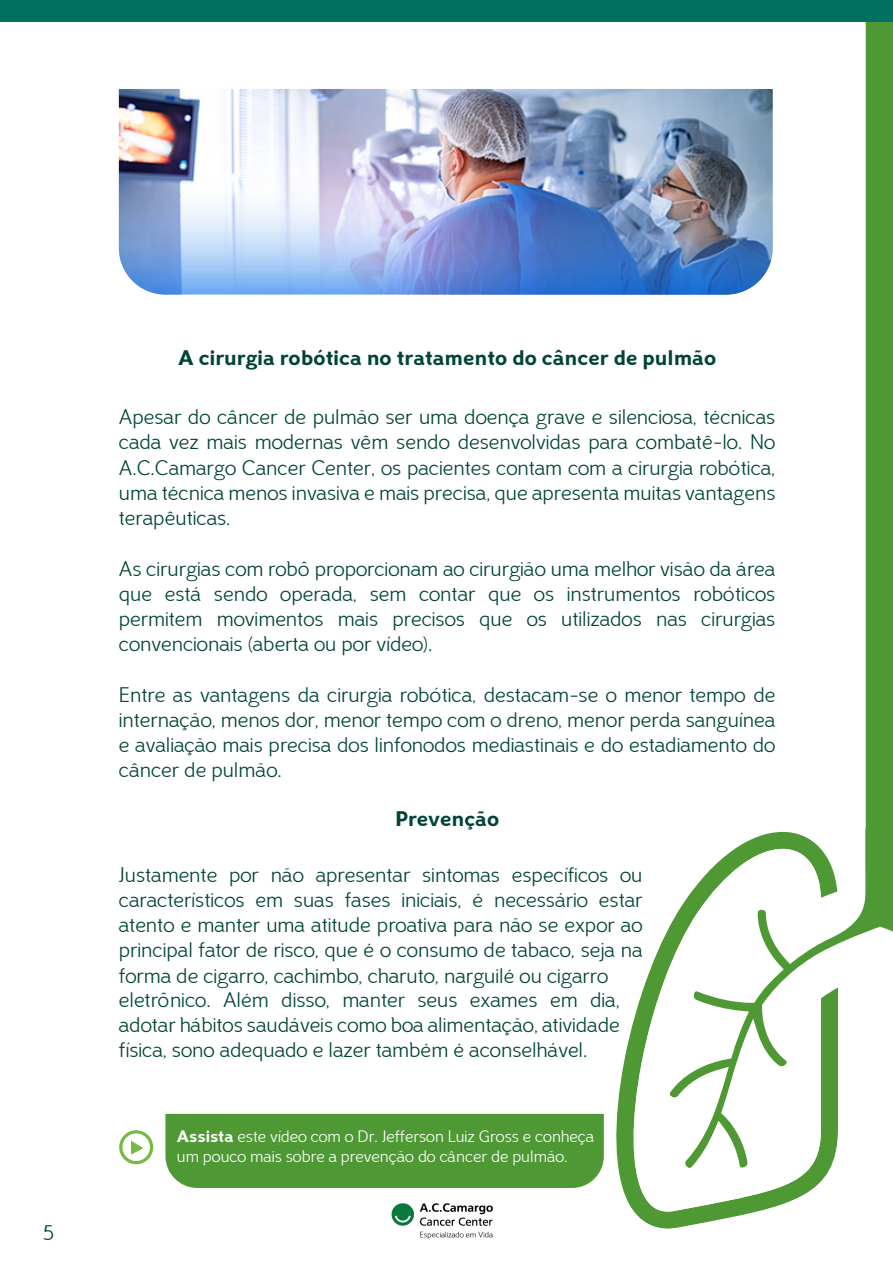
<style>
.page{position:relative;width:893px;height:1263px;background:#fff}
.page>*{position:absolute;margin:0;border:0;box-sizing:border-box;transform-origin:0 0}
.t1{font:21px/25.2px "Carmen Leve";color:#004438;text-align:justify}
.t2{font:21px "Carmen Forte";color:#004438}
.t3{font:16.5px/19.8px "Carmen Leve";color:#fff}
.s1{font-family:"Carmen Forte"}
</style>
<div class="page">
<img style="left:391px;top:1203px;width:102px;height:36px">
<svg style="left:590px;top:1068px;width:127px;height:161px"></svg>
<svg style="left:623px;top:946px;width:204px;height:274px"></svg>
<svg style="left:660px;top:811px;width:233px;height:363px"></svg>
<div style="left:866px;top:22px;width:27px;height:862px;background:#4e9933"></div>
<div style="left:0;top:0;width:893px;height:22px;background:#007160"></div>
<div style="left:119px;top:1130px;width:34px;height:34px;border:3px solid #74ba44;border-radius:50%"></div>
<svg style="left:131px;top:1140px;width:12px;height:15px"></svg>
<img style="left:119px;top:89px;width:654px;height:206px">
<div style="left:165px;top:1114px;width:439px;height:74px;background:#4e9933"></div>
<p class="t1" style="left:44px;top:1220px;width:12px">5</p>
<p class="t2" style="left:178px;top:345px;width:539px">A cirurgia robótica no tratamento do câncer de pulmão</p>
<p class="t1" style="left:119px;top:405px;width:658px">Apesar do câncer de pulmão ser uma doença grave e silenciosa, técnicas cada vez mais modernas vêm sendo desenvolvidas para combatê-lo. No A.C.Camargo Cancer Center, os pacientes contam com a cirurgia robótica, uma técnica menos invasiva e mais precisa, que apresenta muitas vantagens terapêuticas.</p>
<p class="t1" style="left:119px;top:556px;width:658px">As cirurgias com robô proporcionam ao cirurgião uma melhor visão da área que está sendo operada, sem contar que os instrumentos robóticos permitem movimentos mais precisos que os utilizados nas cirurgias convencionais (aberta ou por vídeo).</p>
<p class="t1" style="left:119px;top:682px;width:658px">Entre as vantagens da cirurgia robótica, destacam-se o menor tempo de internação, menos dor, menor tempo com o dreno, menor perda sanguínea e avaliação mais precisa dos linfonodos mediastinais e do estadiamento do câncer de pulmão.</p>
<p class="t2" style="left:395px;top:805px;width:106px">Prevenção</p>
<p class="t1" style="left:119px;top:862px;width:525px;text-align:left">Justamente por não apresentar sintomas específicos ou característicos em suas fases iniciais, é necessário estar atento e manter uma atitude proativa para não se expor ao principal fator de risco, que é o consumo de tabaco, seja na forma de cigarro, cachimbo, charuto, narguilé ou cigarro eletrônico. Além disso, manter seus exames em dia, adotar hábitos saudáveis como boa alimentação, atividade física, sono adequado e lazer também é aconselhável.</p>
<p class="t3" style="left:177px;top:1127px;width:419px"><span class="s1">Assista</span> este vídeo com o Dr. Jefferson Luiz Gross e conheça um pouco mais sobre a prevenção do câncer de pulmão.</p>
</div>
